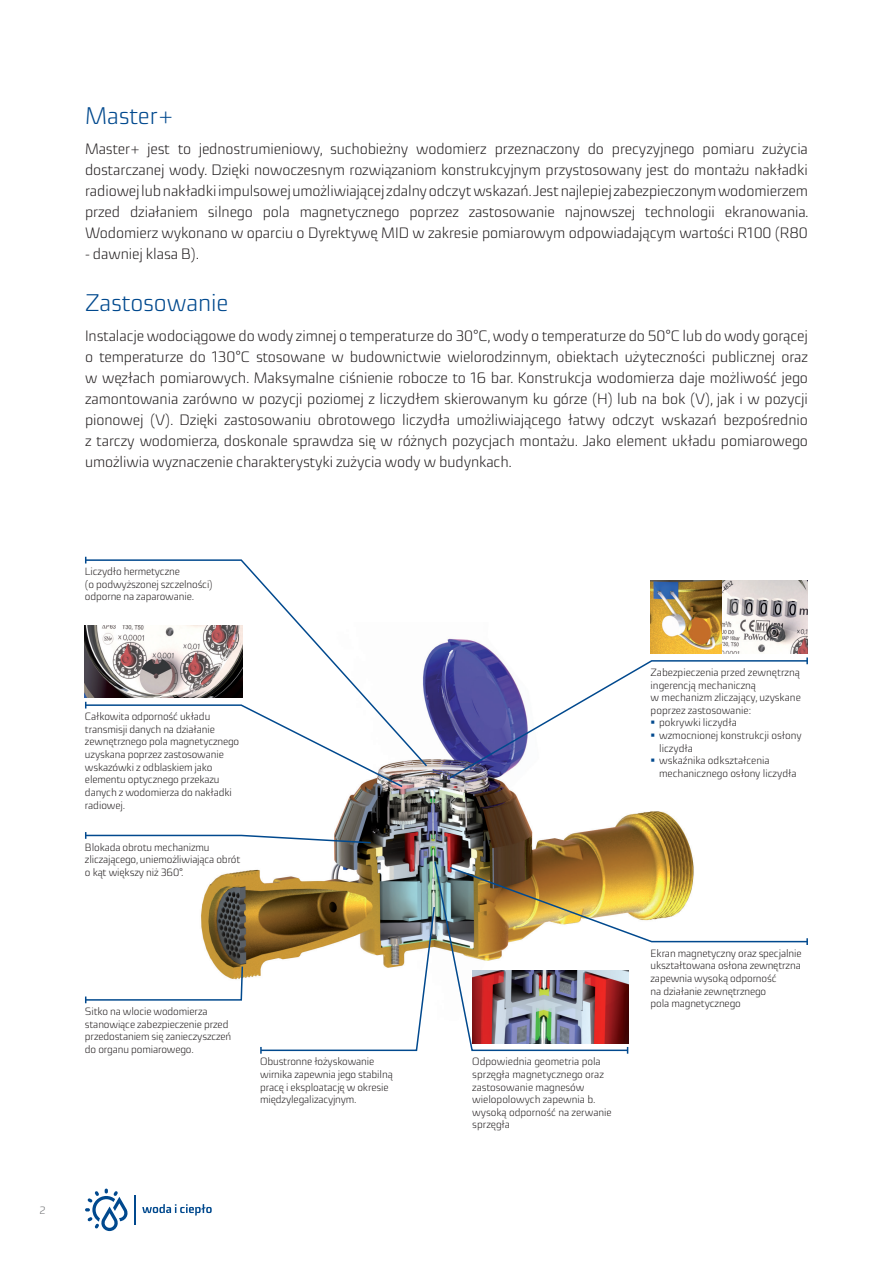
<style>
.page{position:relative;width:893px;height:1263px;background:#fff}
.page>*{position:absolute;margin:0;border:0;box-sizing:border-box;transform-origin:0 0}
.t1{font:300 24px "Sica";letter-spacing:-.005em;color:#01498e}
.t2{font:300 15px/21px "Sica";letter-spacing:-.005em;color:#231f20;text-align:justify}
.t3{font:300 10.5px/12.6px "Sica";letter-spacing:-.01em;color:#231f20}
.t4{font:300 10.5px "Sica";color:#6c6d70}
</style>
<div class="page">
<svg style="left:85px;top:1188px;width:43px;height:43px"></svg>
<svg style="left:135px;top:1195px;width:1px;height:29px"></svg>
<svg style="left:142px;top:1204px;width:70px;height:11px"></svg>
<img style="left:201px;top:623px;width:539px;height:355px">
<svg style="left:201px;top:768px;width:203px;height:20px"></svg>
<svg style="left:84px;top:559px;width:345px;height:209px"></svg>
<svg style="left:85px;top:832px;width:287px;height:12px"></svg>
<svg style="left:85px;top:965px;width:159px;height:38px"></svg>
<img style="left:259px;top:860px;width:549px;height:194px">
<img style="left:85px;top:625px;width:157px;height:72px">
<img style="left:722px;top:581px;width:86px;height:72px">
<img style="left:472px;top:971px;width:156px;height:72px">
<img style="left:651px;top:581px;width:71px;height:72px">
<svg style="left:448px;top:657px;width:360px;height:123px"></svg>
<p class="t4" style="left:40px;top:1202px;width:8px">2</p>
<h1 class="t1" style="left:85px;top:99px;width:90px">Master+</h1>
<p class="t2" style="left:85px;top:138px;width:725px">Master+ jest to jednostrumieniowy, suchobieżny wodomierz przeznaczony do precyzyjnego pomiaru zużycia dostarczanej wody. Dzięki nowoczesnym rozwiązaniom konstrukcyjnym przystosowany jest do montażu nakładki radiowej lub nakładki impulsowej umożliwiającej zdalny odczyt wskazań. Jest najlepiej zabezpieczonym wodomierzem przed działaniem silnego pola magnetycznego poprzez zastosowanie najnowszej technologii ekranowania.<br>Wodomierz wykonano w oparciu o Dyrektywę MID w zakresie pomiarowym odpowiadającym wartości R100 (R80</p>
<p class="t2" style="left:85px;top:243px;width:116px">- dawniej klasa B).</p>
<h1 class="t1" style="left:85px;top:285px;width:145px">Zastosowanie</h1>
<p class="t2" style="left:85px;top:325px;width:724px">Instalacje wodociągowe do wody zimnej o temperaturze do 30°C, wody o temperaturze do 50°C lub do wody gorącej o temperaturze do 130°C stosowane w budownictwie wielorodzinnym, obiektach użyteczności publicznej oraz w węzłach pomiarowych. Maksymalne ciśnienie robocze to 16 bar. Konstrukcja wodomierza daje możliwość jego zamontowania zarówno w pozycji poziomej z liczydłem skierowanym ku górze (H) lub na bok (V), jak i w pozycji pionowej (V). Dzięki zastosowaniu obrotowego liczydła umożliwiającego łatwy odczyt wskazań bezpośrednio z tarczy wodomierza, doskonale sprawdza się w różnych pozycjach montażu. Jako element układu pomiarowego umożliwia wyznaczenie charakterystyki zużycia wody w budynkach.</p>
<p class="t3" style="left:85px;top:565px;width:129px">Liczydło hermetyczne<br>(o podwyższonej szczelności) odporne na zaparowanie.</p>
<p class="t3" style="left:85px;top:710px;width:156px">Całkowita odporność układu transmisji danych na działanie zewnętrznego pola magnetycznego uzyskana poprzez zastosowanie wskazówki z odblaskiem jako elementu optycznego przekazu danych z wodomierza do nakładki radiowej.</p>
<p class="t3" style="left:85px;top:840px;width:157px">Blokada obrotu mechanizmu zliczającego, uniemożliwiająca obrót o kąt większy niż 360°.</p>
<p class="t3" style="left:85px;top:1005px;width:148px">Sitko na wlocie wodomierza stanowiące zabezpieczenie przed przedostaniem się zanieczyszczeń do organu pomiarowego.</p>
<p class="t3" style="left:260px;top:1055px;width:134px">Obustronne łożyskowanie wirnika zapewnia jego stabilną pracę i eksploatację w okresie międzylegalizacyjnym.</p>
<p class="t3" style="left:651px;top:666px;width:151px">Zabezpieczenia przed zewnętrzną</p>
<p class="t3" style="left:651px;top:678px;width:107px">ingerencją mechaniczną</p>
<p class="t3" style="left:651px;top:691px;width:152px">w mechanizm zliczający, uzyskane</p>
<p class="t3" style="left:651px;top:704px;width:102px">poprzez zastosowanie:</p>
<p class="t3" style="left:659px;top:716px;width:79px">pokrywki liczydła</p>
<p class="t3" style="left:659px;top:729px;width:144px">wzmocnionej konstrukcji osłony</p>
<p class="t3" style="left:659px;top:741px;width:35px">liczydła</p>
<p class="t3" style="left:659px;top:754px;width:112px">wskaźnika odkształcenia</p>
<p class="t3" style="left:659px;top:767px;width:139px">mechanicznego osłony liczydła</p>
<p class="t3" style="left:472px;top:1055px;width:141px">Odpowiednia geometria pola sprzęgła magnetycznego oraz zastosowanie magnesów wielopolowych zapewnia b. wysoką odporność na zerwanie sprzęgła</p>
<p class="t3" style="left:651px;top:947px;width:152px">Ekran magnetyczny oraz specjalnie ukształtowana osłona zewnętrzna zapewnia wysoką odporność<br>na działanie zewnętrznego<br>pola magnetycznego</p>
</div>
